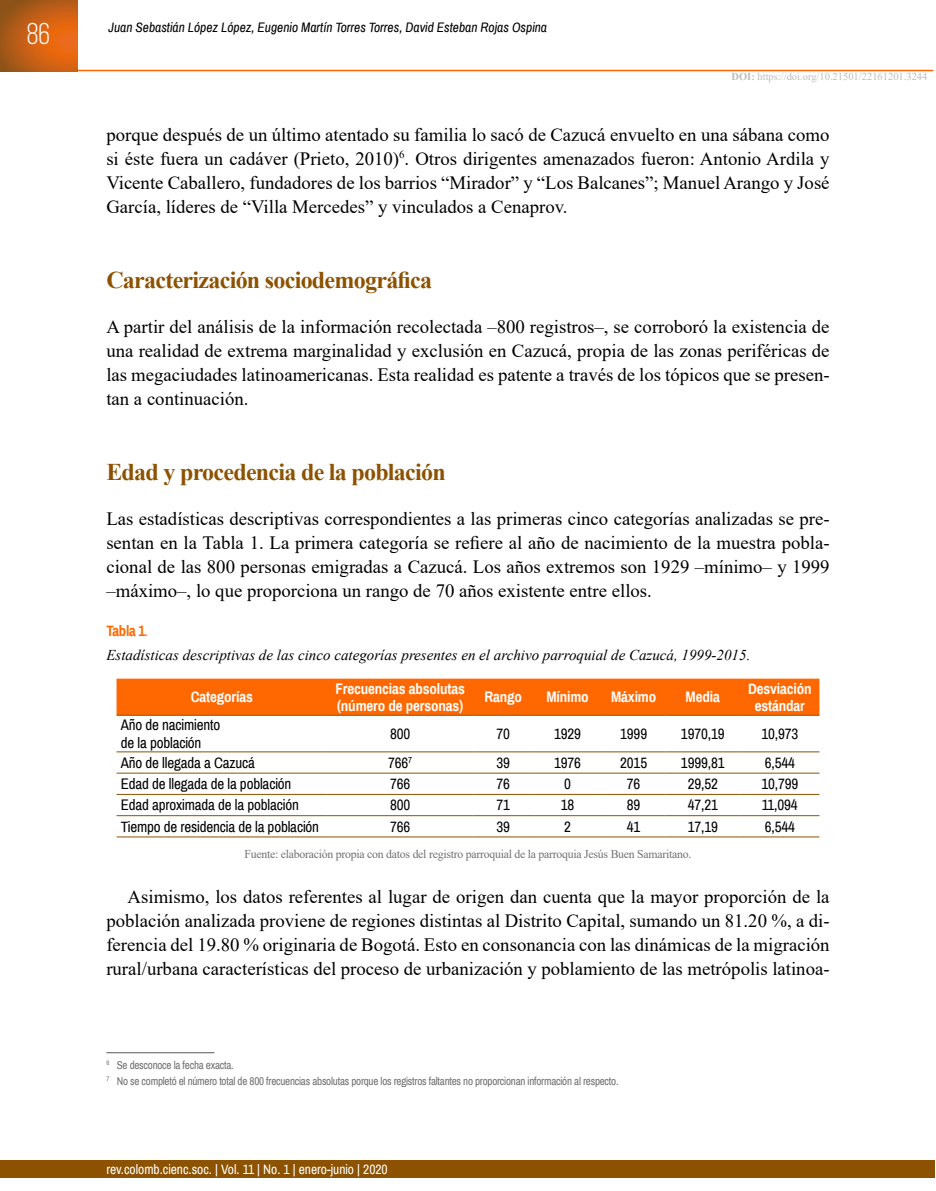
<style>
.page{position:relative;width:936px;height:1191px;background:#fff}
.page>*{position:absolute;margin:0;border:0;box-sizing:border-box;transform-origin:0 0}
.t1{font:30px "Bebas Neue";color:#fff}
.tercero_titulo{font:700 24px "Times New Roman";letter-spacing:-.03em;color:#8c5200}
.TEXTO_NORMAL{font:18.75px/24px "Times New Roman";color:#000;text-align:justify}
.TEXTO_NORMAL_sin_apa{font:18.75px/24px "Times New Roman";color:#000;text-align:justify}
.texto_tabla{font:15px "Archivo Narrow";letter-spacing:-.01em;color:#000}
.texto_del_titulo_tab{font:italic 15px "Times New Roman";color:#000}
.texto_tabla-2{font:700 15px/17.2px "Archivo Narrow";letter-spacing:-.01em;color:#fff}
.titulo_tabla{font:700 15px "Archivo Narrow";letter-spacing:-.02em;color:#ff6800}
.t2{font:italic 13.5px "Archivo Narrow";color:#000}
.t3{font:13.5px "Archivo Narrow";color:#fff}
.pie_de_foto_o_de_tab{font:12px "Times New Roman";letter-spacing:-.02em;color:#707172}
.pie_de_página{font:11.25px "Archivo Narrow";letter-spacing:-.02em;color:#707172}
.t4{font:10.5px "Times New Roman";color:#bbbdbe}
.s1{font-weight:700}
.s2{font-weight:400;font-style:italic}
</style>
<div class="page">
<div style="left:0;top:1160px;width:934px;height:18px;background:#8c5200"></div>
<hr style="left:77px;top:70px;width:856px;height:1px;background:#ff6800">
<svg style="left:0;top:0;width:78px;height:71px;background:#c35f15"></svg>
<div style="left:116px;top:678px;width:703px;height:37px;background:#ff6800"></div>
<hr style="left:116px;top:715px;width:211px;height:1px;background:#8c5200">
<hr style="left:327px;top:715px;width:146px;height:1px;background:#8c5200">
<hr style="left:473px;top:715px;width:60px;height:1px;background:#8c5200">
<hr style="left:533px;top:715px;width:69px;height:1px;background:#8c5200">
<hr style="left:602px;top:715px;width:63px;height:1px;background:#8c5200">
<hr style="left:665px;top:715px;width:75px;height:1px;background:#8c5200">
<hr style="left:740px;top:715px;width:79px;height:1px;background:#8c5200">
<hr style="left:116px;top:751px;width:211px;height:1px;background:#8c5200">
<hr style="left:327px;top:751px;width:146px;height:1px;background:#8c5200">
<hr style="left:473px;top:751px;width:60px;height:1px;background:#8c5200">
<hr style="left:533px;top:751px;width:69px;height:1px;background:#8c5200">
<hr style="left:602px;top:751px;width:63px;height:1px;background:#8c5200">
<hr style="left:665px;top:751px;width:75px;height:1px;background:#8c5200">
<hr style="left:740px;top:751px;width:79px;height:1px;background:#8c5200">
<hr style="left:116px;top:772px;width:211px;height:1px;background:#8c5200">
<hr style="left:327px;top:772px;width:146px;height:1px;background:#8c5200">
<hr style="left:473px;top:772px;width:60px;height:1px;background:#8c5200">
<hr style="left:533px;top:772px;width:69px;height:1px;background:#8c5200">
<hr style="left:602px;top:772px;width:63px;height:1px;background:#8c5200">
<hr style="left:665px;top:772px;width:75px;height:1px;background:#8c5200">
<hr style="left:740px;top:772px;width:79px;height:1px;background:#8c5200">
<hr style="left:116px;top:794px;width:211px;height:1px;background:#8c5200">
<hr style="left:327px;top:794px;width:146px;height:1px;background:#8c5200">
<hr style="left:473px;top:794px;width:60px;height:1px;background:#8c5200">
<hr style="left:533px;top:794px;width:69px;height:1px;background:#8c5200">
<hr style="left:602px;top:794px;width:63px;height:1px;background:#8c5200">
<hr style="left:665px;top:794px;width:75px;height:1px;background:#8c5200">
<hr style="left:740px;top:794px;width:79px;height:1px;background:#8c5200">
<hr style="left:116px;top:815px;width:211px;height:1px;background:#8c5200">
<hr style="left:327px;top:815px;width:146px;height:1px;background:#8c5200">
<hr style="left:473px;top:815px;width:60px;height:1px;background:#8c5200">
<hr style="left:533px;top:815px;width:69px;height:1px;background:#8c5200">
<hr style="left:602px;top:815px;width:63px;height:1px;background:#8c5200">
<hr style="left:665px;top:815px;width:75px;height:1px;background:#8c5200">
<hr style="left:740px;top:815px;width:79px;height:1px;background:#8c5200">
<hr style="left:116px;top:836px;width:211px;height:1px;background:#8c5200">
<hr style="left:327px;top:836px;width:146px;height:1px;background:#8c5200">
<hr style="left:473px;top:836px;width:60px;height:1px;background:#8c5200">
<hr style="left:533px;top:836px;width:69px;height:1px;background:#8c5200">
<hr style="left:602px;top:836px;width:63px;height:1px;background:#8c5200">
<hr style="left:665px;top:836px;width:75px;height:1px;background:#8c5200">
<hr style="left:740px;top:836px;width:79px;height:1px;background:#8c5200">
<hr style="left:106px;top:1052px;width:108px;height:1px;background:#58585a">
<h1 class="t1" style="left:27px;top:18px;width:25px">86</h1>
<p class="t2" style="left:108px;top:19px;width:440px">Juan Sebastián López López, Eugenio Martín Torres Torres, David Esteban Rojas Ospina</p>
<p class="t4" style="left:731px;top:69px;width:197px"><span class="s1">DOI:</span> https://doi.org/10.21501/22161201.3244</p>
<p class="TEXTO_NORMAL" style="left:106px;top:122px;width:724px">porque después de un último atentado su familia lo sacó de Cazucá envuelto en una sábana como si éste fuera un cadáver (Prieto, 2010)<sup>6</sup>. Otros dirigentes amenazados fueron: Antonio Ardila y Vicente Caballero, fundadores de los barrios “Mirador” y “Los Balcanes”; Manuel Arango y José García, líderes de “Villa Mercedes” y vinculados a Cenaprov.</p>
<p class="tercero_titulo" style="left:106px;top:262px;width:327px">Caracterización sociodemográfica</p>
<p class="TEXTO_NORMAL_sin_apa" style="left:106px;top:314px;width:724px">A partir del análisis de la información recolectada –800 registros–, se corroboró la existencia de una realidad de extrema marginalidad y exclusión en Cazucá, propia de las zonas periféricas de las megaciudades latinoamericanas. Esta realidad es patente a través de los tópicos que se presen&shy;tan a continuación.</p>
<p class="tercero_titulo" style="left:106px;top:455px;width:341px">Edad y procedencia de la población</p>
<p class="TEXTO_NORMAL_sin_apa" style="left:106px;top:506px;width:724px">Las estadísticas descriptivas correspondientes a las primeras cinco categorías analizadas se pre&shy;sentan en la Tabla 1. La primera categoría se refiere al año de nacimiento de la muestra pobla&shy;cional de las 800 personas emigradas a Cazucá. Los años extremos son 1929 –mínimo– y 1999 –máximo–, lo que proporciona un rango de 70 años existente entre ellos.</p>
<p class="titulo_tabla" style="left:106px;top:621px;width:43px">Tabla 1<span class="s2">.</span></p>
<p class="texto_del_titulo_tab" style="left:106px;top:644px;width:645px">Estadísticas descriptivas de las cinco categorías presentes en el archivo parroquial de Cazucá, 1999-2015.</p>
<p class="texto_tabla-2" style="left:191px;top:688px;width:64px">Categorías</p>
<p class="texto_tabla-2" style="left:335px;top:680px;width:131px">Frecuencias absolutas (número de personas)</p>
<p class="texto_tabla-2" style="left:484px;top:688px;width:39px">Rango</p>
<p class="texto_tabla-2" style="left:546px;top:688px;width:44px">Mínimo</p>
<p class="texto_tabla-2" style="left:611px;top:688px;width:47px">Máximo</p>
<p class="texto_tabla-2" style="left:685px;top:688px;width:36px">Media</p>
<p class="texto_tabla-2" style="left:748px;top:680px;width:65px;text-align:center">Desviación estándar</p>
<p class="texto_tabla" style="left:121px;top:716px;width:101px">Año de nacimiento</p>
<p class="texto_tabla" style="left:121px;top:733px;width:82px">de la población</p>
<p class="texto_tabla" style="left:390px;top:724px;width:22px">800</p>
<p class="texto_tabla" style="left:496px;top:724px;width:15px">70</p>
<p class="texto_tabla" style="left:554px;top:724px;width:28px">1929</p>
<p class="texto_tabla" style="left:620px;top:724px;width:28px">1999</p>
<p class="texto_tabla" style="left:681px;top:724px;width:45px">1970,19</p>
<p class="texto_tabla" style="left:761px;top:724px;width:38px">10,973</p>
<p class="texto_tabla" style="left:121px;top:753px;width:136px">Año de llegada a Cazucá</p>
<p class="texto_tabla" style="left:388px;top:753px;width:26px">766<sup>7</sup></p>
<p class="texto_tabla" style="left:496px;top:753px;width:15px">39</p>
<p class="texto_tabla" style="left:554px;top:753px;width:28px">1976</p>
<p class="texto_tabla" style="left:620px;top:753px;width:28px">2015</p>
<p class="texto_tabla" style="left:681px;top:753px;width:45px">1999,81</p>
<p class="texto_tabla" style="left:764px;top:753px;width:32px">6,544</p>
<p class="texto_tabla" style="left:121px;top:775px;width:172px">Edad de llegada de la población</p>
<p class="texto_tabla" style="left:390px;top:775px;width:22px">766</p>
<p class="texto_tabla" style="left:496px;top:775px;width:15px">76</p>
<p class="texto_tabla" style="left:564px;top:775px;width:8px">0</p>
<p class="texto_tabla" style="left:627px;top:775px;width:15px">76</p>
<p class="texto_tabla" style="left:687px;top:775px;width:32px">29,52</p>
<p class="texto_tabla" style="left:761px;top:775px;width:38px">10,799</p>
<p class="texto_tabla" style="left:121px;top:796px;width:180px">Edad aproximada de la población</p>
<p class="texto_tabla" style="left:390px;top:796px;width:22px">800</p>
<p class="texto_tabla" style="left:496px;top:796px;width:15px">71</p>
<p class="texto_tabla" style="left:561px;top:796px;width:15px">18</p>
<p class="texto_tabla" style="left:627px;top:796px;width:15px">89</p>
<p class="texto_tabla" style="left:687px;top:796px;width:32px">47,21</p>
<p class="texto_tabla" style="left:761px;top:796px;width:37px">11,094</p>
<p class="texto_tabla" style="left:121px;top:817px;width:200px">Tiempo de residencia de la población</p>
<p class="texto_tabla" style="left:390px;top:817px;width:22px">766</p>
<p class="texto_tabla" style="left:496px;top:817px;width:15px">39</p>
<p class="texto_tabla" style="left:564px;top:817px;width:8px">2</p>
<p class="texto_tabla" style="left:627px;top:817px;width:15px">41</p>
<p class="texto_tabla" style="left:687px;top:817px;width:32px">17,19</p>
<p class="texto_tabla" style="left:764px;top:817px;width:32px">6,544</p>
<p class="pie_de_foto_o_de_tab" style="left:244px;top:845px;width:448px">Fuente: elaboración propia con datos del registro parroquial de la parroquia Jesús Buen Samaritano.</p>
<p class="TEXTO_NORMAL" style="left:106px;top:884px;width:724px;text-indent:21px">Asimismo, los datos referentes al lugar de origen dan cuenta que la mayor proporción de la población analizada proviene de regiones distintas al Distrito Capital, sumando un 81.20 %, a di&shy;ferencia del 19.80 % originaria de Bogotá. Esto en consonancia con las dinámicas de la migración rural/urbana características del proceso de urbanización y poblamiento de las metrópolis latinoa-</p>
<p class="pie_de_página" style="left:106px;top:1058px;width:129px"><sup>6</sup> Se desconoce la fecha exacta.</p>
<p class="pie_de_página" style="left:106px;top:1073px;width:513px"><sup>7</sup> No se completó el número total de 800 frecuencias absolutas porque los registros faltantes no proporcionan información al respecto.</p>
<p class="t3" style="left:106px;top:1160px;width:283px">rev.colomb.cienc.soc. | Vol. 11 | No. 1 | enero-junio | 2020</p>
</div>
